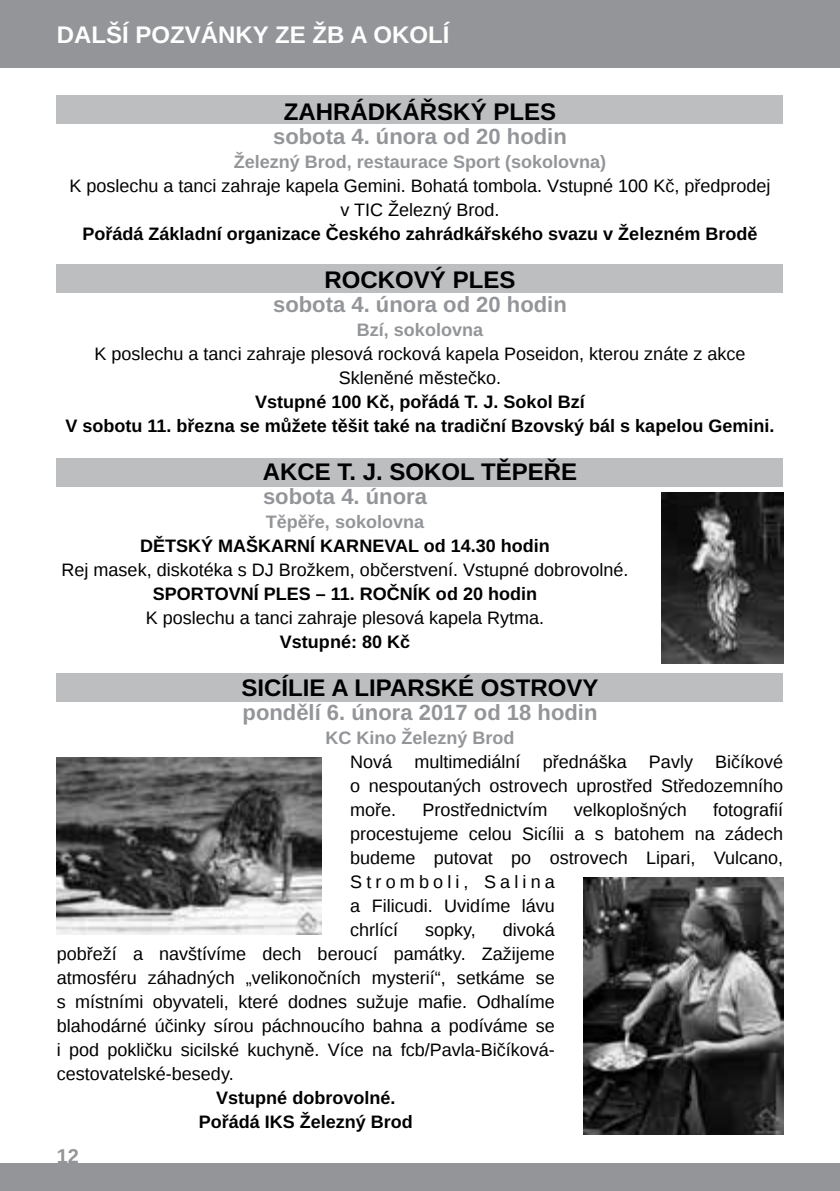
<style>
.page{position:relative;width:840px;height:1191px;background:#fff}
.page>*{position:absolute;margin:0;border:0;box-sizing:border-box;transform-origin:0 0}
.t1{font:700 24px "Liberation Sans";color:#000}
.t2{font:700 24px "Liberation Sans";letter-spacing:.11em;color:#fff}
.t3{font:700 22px "Liberation Sans";color:#939598}
.t4{font:700 20px "Liberation Sans";color:#939598}
.t5{font:18px/24px "Liberation Sans";color:#000;text-align:center}
.t6{font:700 18px/24px "Liberation Sans";color:#000;text-align:center}
.t7{font:700 18px "Liberation Sans";color:#939598}
</style>
<div class="page">
<div style="left:0;top:1163px;width:839px;height:28px;background:#939598"></div>
<div style="left:0;top:0;width:839px;height:67px;background:#939598"></div>
<div style="left:57px;top:96px;width:725px;height:28px;background:#bcbec0"></div>
<div style="left:57px;top:458px;width:725px;height:28px;background:#bcbec0"></div>
<div style="left:57px;top:264px;width:725px;height:29px;background:#bcbec0"></div>
<div style="left:57px;top:673px;width:725px;height:28px;background:#bcbec0"></div>
<img style="left:57px;top:757px;width:265px;height:177px">
<img style="left:583px;top:878px;width:199px;height:256px">
<img style="left:661px;top:492px;width:121px;height:171px">
<h1 class="t2" style="left:57px;top:18px;width:16px">další</h1>
<h1 class="t2" style="left:135px;top:18px;width:100px">pozvánky</h1>
<h1 class="t2" style="left:275px;top:18px;width:115px">zežb aokolí</h1>
<h1 class="t1" style="left:284px;top:95px;width:273px">ZAHRÁDKÁŘSKÝ PLES</h1>
<p class="t3" style="left:273px;top:121px;width:295px">sobota 4. února od 20 hodin</p>
<p class="t7" style="left:233px;top:149px;width:374px">Železný Brod, restaurace Sport (sokolovna)</p>
<p class="t5" style="left:69px;top:175px;width:702px">K poslechu a tanci zahraje kapela Gemini. Bohatá tombola. Vstupné 100 Kč, předprodej v TIC Železný Brod.</p>
<p class="t6" style="left:82px;top:221px;width:676px">Pořádá Základní organizace Českého zahrádkářského svazu v Železném Brodě</p>
<h1 class="t1" style="left:324px;top:263px;width:192px">ROCKOVÝ PLES</h1>
<p class="t3" style="left:273px;top:289px;width:295px">sobota 4. února od 20 hodin</p>
<p class="t7" style="left:357px;top:317px;width:128px">Bzí, sokolovna</p>
<p class="t5" style="left:94px;top:343px;width:652px">K poslechu a tanci zahraje plesová rocková kapela Poseidon, kterou znáte z akce<br>Skleněné městečko.</p>
<p class="t6" style="left:65px;top:389px;width:710px">Vstupné 100 Kč, pořádá T. J. Sokol Bzí<br>V sobotu 11. března se můžete těšit také na tradiční Bzovský bál s kapelou Gemini.</p>
<h1 class="t1" style="left:262px;top:455px;width:316px">AKCE T. J. SOKOL TĚPEŘE</h1>
<p class="t3" style="left:263px;top:481px;width:165px">sobota 4. února</p>
<p class="t7" style="left:266px;top:509px;width:160px">Těpěře, sokolovna</p>
<p class="t6" style="left:140px;top:533px;width:411px">DĚTSKÝ MAŠKARNÍ KARNEVAL od 14.30 hodin</p>
<p class="t5" style="left:62px;top:559px;width:568px">Rej masek, diskotéka s DJ Brožkem, občerstvení. Vstupné dobrovolné.</p>
<p class="t6" style="left:153px;top:581px;width:385px">SPORTOVNÍ PLES – 11. ROČNÍK od 20 hodin</p>
<p class="t5" style="left:146px;top:607px;width:400px">K poslechu a tanci zahraje plesová kapela Rytma.</p>
<p class="t6" style="left:280px;top:629px;width:132px">Vstupné: 80 Kč</p>
<h1 class="t1" style="left:241px;top:671px;width:358px">SICÍLIE A LIPARSKÉ OSTROVY</h1>
<p class="t3" style="left:242px;top:697px;width:356px">pondělí 6. února 2017 od 18 hodin</p>
<p class="t7" style="left:325px;top:725px;width:191px">KC Kino Železný Brod</p>
<p class="t5" style="left:350px;top:751px;width:434px;text-align:justify">N ová multimediální přednáška Pavly Bičíkové o nespoutaných ostrovech uprostřed Středozemního moře.</p>
<p class="t5" style="left:350px;top:799px;width:434px;text-align:left;text-indent:362px">fotografií procestujeme celou Sicílii a s batohem na zádech budeme putovat po ostrovech Lipari, Vulcano,<br>Stromboli, Salina<br>a Filicudi. Uvidíme lávu<br>chrlící</p>
<p class="t5" style="left:422px;top:799px;width:127px">Prostřednictvím</p>
<p class="t5" style="left:573px;top:799px;width:115px">velkoplošných</p>
<p class="t5" style="left:57px;top:918px;width:499px;text-align:justify;text-indent:446px">divoká pobřeží a navštívíme dech beroucí památky. Zažijeme atmosféru záhadných „velikonočních mysterií“, setkáme se s místními obyvateli, které dodnes sužuje mafie. Odhalíme blahodárné účinky sírou páchnoucího bahna a podíváme se i pod pokličku sicilské kuchyně. Více na fcb/Pavla-Bičíková&shy;cestovatelské-besedy.</p>
<p class="t6" style="left:198px;top:1085px;width:216px">Vstupné dobrovolné.<br>Pořádá IKS Železný Brod</p>
<p class="t4" style="left:57px;top:1142px;width:24px">12</p>
<p class="t5" style="left:425px;top:918px;width:52px">sopky,</p>
</div>
